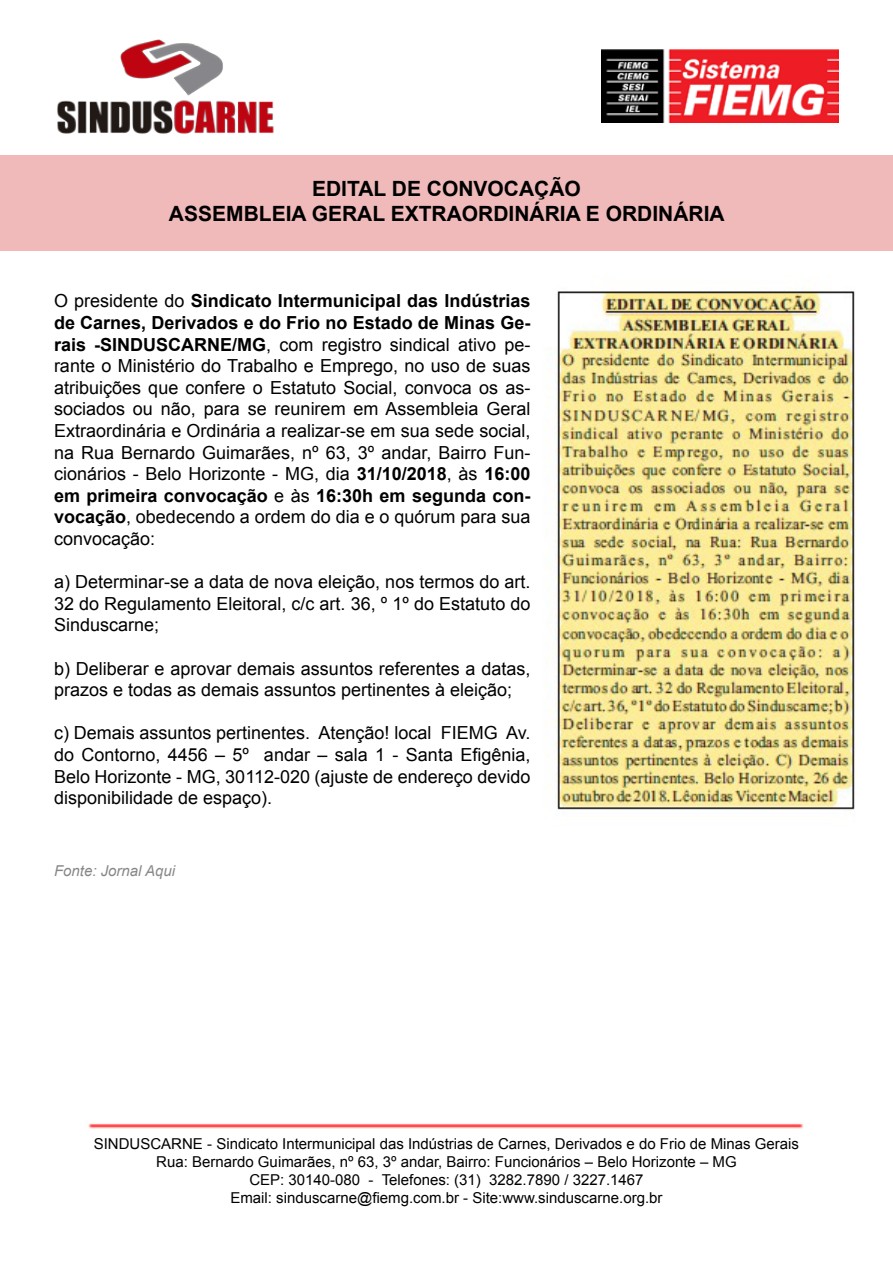
<style>
.page{position:relative;width:893px;height:1263px;background:#fff}
.page>*{position:absolute;margin:0;border:0;box-sizing:border-box;transform-origin:0 0}
.t1{font:700 21px/25.2px "Arial";color:#000;text-align:center}
.t2{font:18px/21.6px "Arial";color:#000;text-align:justify}
.t3{font:15px/18px "Arial";color:#000;text-align:center}
.t4{font:italic 15px "Arial";color:#878787}
.s1{font-weight:700}
</style>
<div class="page">
<img style="left:57px;top:39px;width:217px;height:95px">
<img style="left:601px;top:50px;width:238px;height:73px">
<div style="left:0;top:155px;width:893px;height:96px;background:#f0b9ba"></div>
<img style="left:547px;top:291px;width:308px;height:519px">
<img style="left:88px;top:1123px;width:715px;height:6px">
<p class="t1" style="left:169px;top:176px;width:557px">EDITAL DE CONVOCAÇÃO<br>ASSEMBLEIA GERAL EXTRAORDINÁRIA E ORDINÁRIA</p>
<p class="t2" style="left:54px;top:290px;width:478px">O presidente do <span class="s1">Sindicato Intermunicipal das Indústrias de Carnes, Derivados e do Frio no Estado de Minas Ge&shy;rais -SINDUSCARNE/MG</span>, com registro sindical ativo pe&shy;rante o Ministério do Trabalho e Emprego, no uso de suas atribuições que confere o Estatuto Social, convoca os as&shy;sociados ou não, para se reunirem em Assembleia Geral Extraordinária e Ordinária a realizar-se em sua sede social, na Rua Bernardo Guimarães, nº 63, 3º andar, Bairro Fun&shy;cionários - Belo Horizonte - MG, dia <span class="s1">31/10/2018</span>, às <span class="s1">16:00 em primeira convocação</span> e às <span class="s1">16:30h em segunda con&shy;vocação</span>, obedecendo a ordem do dia e o quórum para sua convocação:</p>
<p class="t2" style="left:54px;top:571px;width:478px">a) Determinar-se a data de nova eleição, nos termos do art.<br>32 do Regulamento Eleitoral, c/c art. 36, º 1º do Estatuto do Sinduscarne;</p>
<p class="t2" style="left:54px;top:658px;width:478px">b) Deliberar e aprovar demais assuntos referentes a datas, prazos e todas as demais assuntos pertinentes à eleição;</p>
<p class="t2" style="left:54px;top:722px;width:478px">c) Demais assuntos pertinentes. Atenção! local FIEMG Av. do Contorno, 4456 – 5º andar – sala 1 - Santa Efigênia, Belo Horizonte - MG, 30112-020 (ajuste de endereço devido disponibilidade de espaço).</p>
<p class="t4" style="left:54px;top:861px;width:123px">Fonte: Jornal Aqui</p>
<p class="t3" style="left:94px;top:1135px;width:707px">SINDUSCARNE - Sindicato Intermunicipal das Indústrias de Carnes, Derivados e do Frio de Minas Gerais Rua: Bernardo Guimarães, nº 63, 3º andar, Bairro: Funcionários – Belo Horizonte – MG<br>CEP: 30140-080 - Telefones: (31) 3282.7890 / 3227.1467<br>Email: sinduscarne@fiemg.com.br - Site:www.sinduscarne.org.br</p>
</div>
